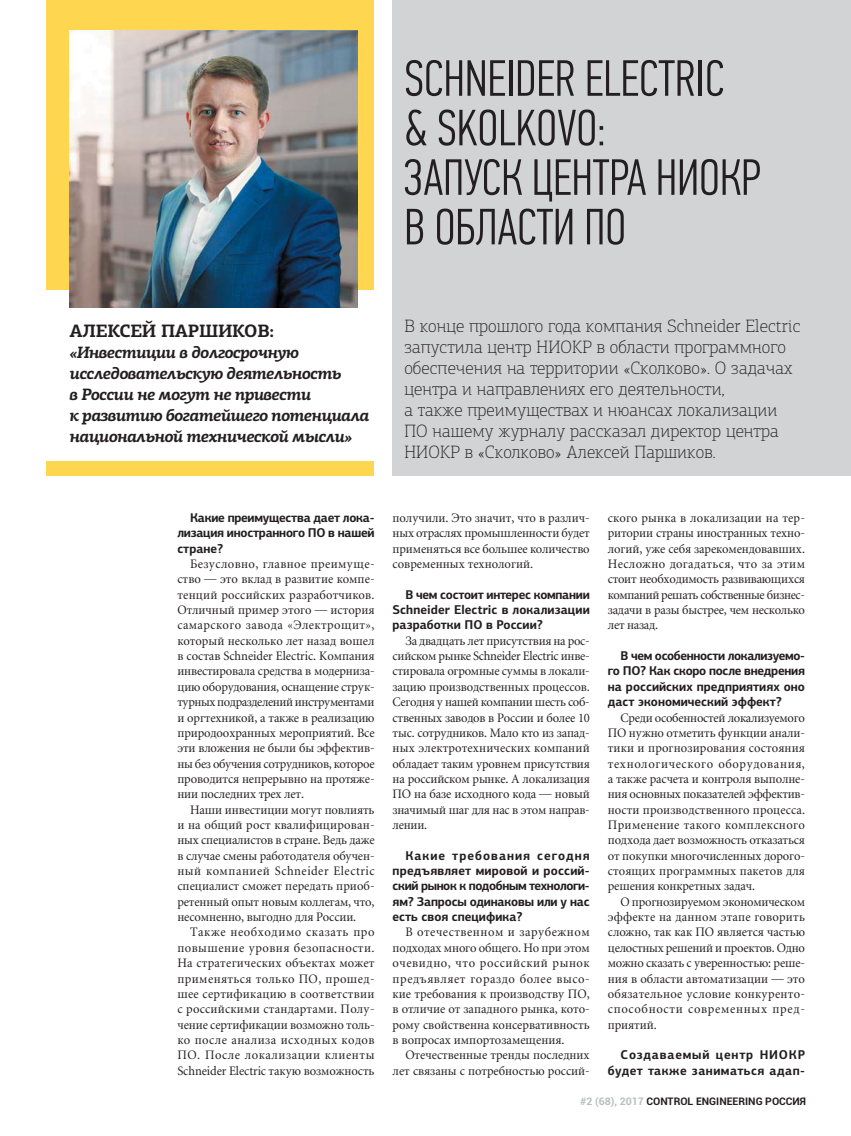
<style>
.page{position:relative;width:851px;height:1136px;background:#fff}
.page>*{position:absolute;margin:0;border:0;box-sizing:border-box;transform-origin:0 0}
.t1{font:300 51px/49.5px "PF Din Text Comp Pro";color:#231f20}
.t2{font:100 18px/21px "PF Agora Slab Pro";letter-spacing:.005em;color:#231f20}
.t3{font:700 18px "PF Agora Slab Pro";letter-spacing:-.015em;color:#231f20}
.t4{font:italic 700 16.5px/21px "PF Agora Slab Pro";letter-spacing:-.045em;color:#231f20}
.t5{font:12.75px/15.3px "Miniature";letter-spacing:-.005em;color:#231f20;text-align:justify;scale:.96 1}
.t6{font:700 12.75px/15.3px "PF Agora Sans Pro";color:#231f20;text-align:justify;scale:.96 1}
.t7{font:700 12.75px/15.3px "PF Agora Sans Pro";letter-spacing:.035em;color:#231f20;text-align:right;scale:.96 1}
.t8{font:700 10.5px "Roboto";color:#231f20}
.s1{color:#bbbdc0}
</style>
<div class="page">
<div style="left:46px;top:0;width:328px;height:476px;background:#ffd64f"></div>
<div style="left:392px;top:0;width:458px;height:476px;background:#d1d3d4"></div>
<div style="left:0;top:290px;width:376px;height:170px;background:#fff"></div>
<img style="left:70px;top:31px;width:287px;height:276px">
<h1 class="t1" style="left:404px;top:53px;width:358px">SCHNEIDER ELECTRIC<br>&amp; SKOLKOVO:<br>ЗАПУСК ЦЕНТРА НИОКР<br>В ОБЛАСТИ ПО</h1>
<h2 class="t3" style="left:70px;top:320px;width:206px">АЛЕКСЕЙ ПАРШИКОВ:</h2>
<p class="t4" style="left:70px;top:342px;width:301px">«Инвестиции в долгосрочную исследовательскую деятельность<br>в России не могут не привести<br>к развитию богатейшего потенциала национальной технической мысли»</p>
<p class="t2" style="left:404px;top:315px;width:397px">В конце прошлого года компания Schneider Electric запустила центр НИОКР в области программного обеспечения на территории «Сколково». О задачах центра и направлениях его деятельности,<br>а также преимуществах и нюансах локализации ПО нашему журналу рассказал директор центра НИОКР в «Сколково» Алексей Паршиков.</p>
<p class="t6" style="left:177px;top:510px;width:207px;text-indent:13px">Какие преимущества дает лока&shy;лизация иностранного ПО в нашей стране?</p>
<p class="t5" style="left:177px;top:556px;width:207px;text-indent:13px">Безусловно, главное преимуще&shy;ство — это вклад в развитие компе&shy;тенций российских разработчиков.<br>Отличный пример этого — история самарского завода «Электрощит», который несколько лет назад вошел в состав Schneider Electric. Компания инвестировала средства в модерниза&shy;цию оборудования, оснащение струк&shy;турных подразделений инструментами и оргтехникой, а также в реализацию природоохранных мероприятий. Все эти вложения не были бы эффектив&shy;ны без обучения сотрудников, которое проводится непрерывно на протяже&shy;нии последних трех лет.</p>
<p class="t5" style="left:177px;top:801px;width:207px;text-indent:13px">Наши инвестиции могут повлиять и на общий рост квалифицирован&shy;ных специалистов в стране. Ведь даже в случае смены работодателя обучен&shy;ный компанией Schneider Electric специалист сможет передать приоб&shy;ретенный опыт новым коллегам, что, несомненно, выгодно для России.</p>
<p class="t5" style="left:177px;top:924px;width:207px;text-indent:13px">Также необходимо сказать про повышение уровня безопасности.<br>На стратегических объектах может применяться только ПО, прошед&shy;шее сертификацию в соответствии с российскими стандартами. Полу&shy;чение сертификации возможно толь&shy;ко после анализа исходных кодов ПО. После локализации клиенты Schneider Electric такую возможность</p>
<p class="t5" style="left:392px;top:510px;width:207px">получили. Это значит, что в различ&shy;ных отраслях промышленности будет применяться все большее количество современных технологий.</p>
<p class="t6" style="left:392px;top:586px;width:207px;text-indent:13px">В чем состоит интерес компании Schneider Electric в локализации разработки ПО в России?</p>
<p class="t5" style="left:392px;top:632px;width:207px;text-indent:13px">За двадцать лет присутствия на рос&shy;сийском рынке Schneider Electric инве&shy;стировала огромные суммы в локали&shy;зацию производственных процессов.<br>Сегодня у нашей компании шесть соб&shy;ственных заводов в России и более 10 тыс. сотрудников. Мало кто из запад&shy;ных электротехнических компаний обладает таким уровнем присутствия на российском рынке. А локализация ПО на базе исходного кода — новый значимый шаг для нас в этом направ&shy;лении.</p>
<p class="t6" style="left:392px;top:847px;width:207px;text-indent:13px">Какие требования сегодня предъявляет мировой и россий&shy;ский рынок к подобным технологи&shy;ям? Запросы одинаковы или у нас есть своя специфика?</p>
<p class="t5" style="left:392px;top:924px;width:207px;text-indent:13px">В отечественном и зарубежном подходах много общего. Но при этом очевидно, что российский рынок предъявляет гораздо более высо&shy;кие требования к производству ПО, в отличие от западного рынка, кото&shy;рому свойственна консервативность в вопросах импортозамещения.</p>
<p class="t5" style="left:392px;top:1047px;width:207px;text-align:right">Отечественные тренды последних лет связаны с потребностью россий-</p>
<p class="t5" style="left:607px;top:510px;width:207px">ского рынка в локализации на тер&shy;ритории страны иностранных техно&shy;логий, уже себя зарекомендовавших.<br>Несложно догадаться, что за этим стоит необходимость развивающихся компаний решать собственные бизнес&shy;задачи в разы быстрее, чем несколько лет назад.</p>
<p class="t6" style="left:607px;top:648px;width:207px;text-indent:13px">В чем особенности локализуемо&shy;го ПО? Как скоро после внедрения на российских предприятиях оно даст экономический эффект?</p>
<p class="t5" style="left:607px;top:709px;width:207px;text-indent:13px">Среди особенностей локализуемого ПО нужно отметить функции анали&shy;тики и прогнозирования состояния технологического оборудования, а также расчета и контроля выполне&shy;ния основных показателей эффектив&shy;ности производственного процесса.<br>Применение такого комплексного подхода дает возможность отказаться от покупки многочисленных дорого&shy;стоящих программных пакетов для решения конкретных задач.</p>
<p class="t5" style="left:607px;top:893px;width:207px;text-indent:13px">О прогнозируемом экономическом эффекте на данном этапе говорить сложно, так как ПО является частью целостных решений и проектов. Одно можно сказать с уверенностью: реше&shy;ния в области автоматизации — это обязательное условие конкуренто&shy;способности современных пред&shy;приятий.</p>
<p class="t7" style="left:607px;top:1047px;width:207px">Создаваемый центр НИОКР будет также заниматься адап-</p>
<p class="t8" style="left:580px;top:1093px;width:227px"><span class="s1">#2 (68), 2017</span> CONTROL ENGINEERING РОССИЯ</p>
</div>
